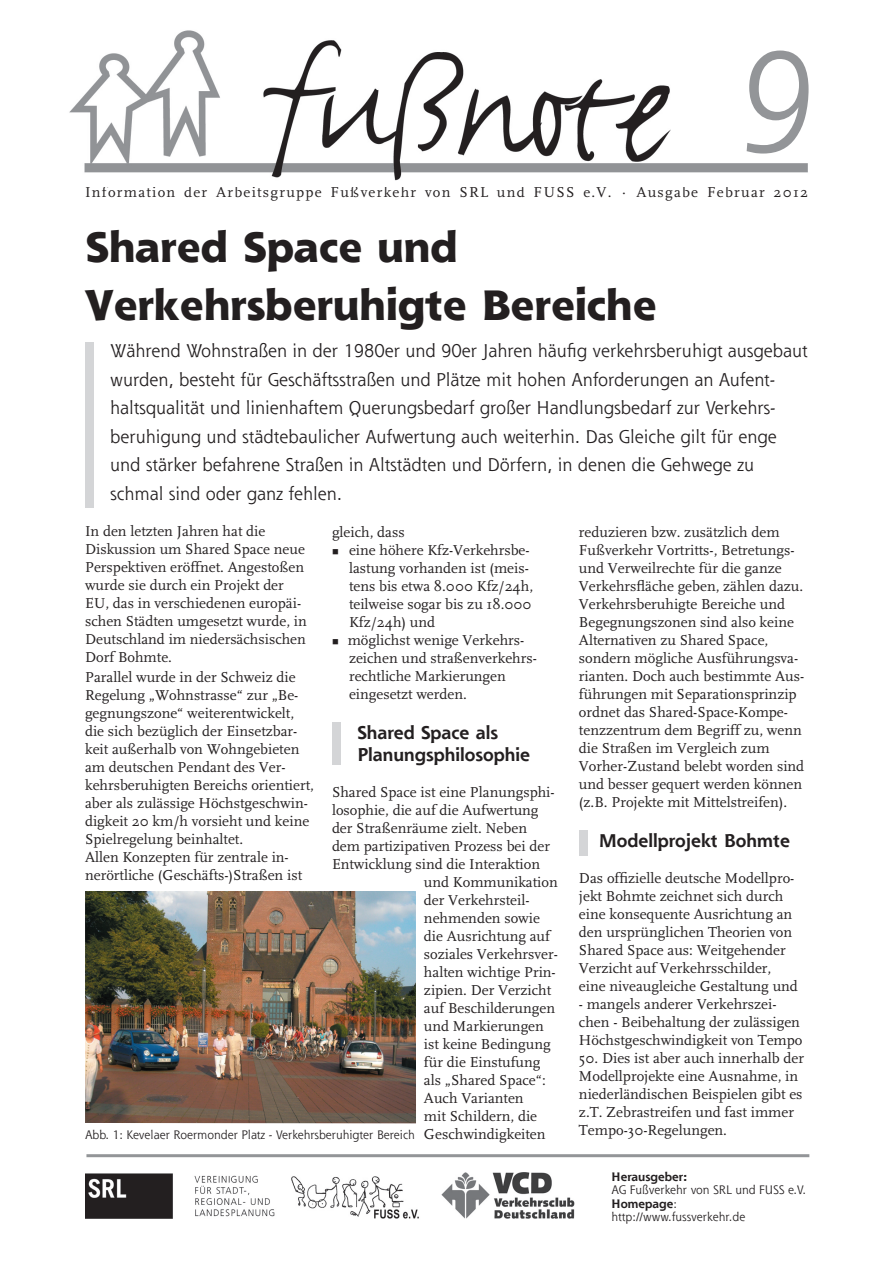
<style>
.page{position:relative;width:893px;height:1263px;background:#fff}
.page>*{position:absolute;margin:0;border:0;box-sizing:border-box;transform-origin:0 0}
.t1{font:italic 139.5px "Shannon ATT";color:#939598}
.t2{font:800 42px/57.8px "Shannon ATT";color:#231f20}
.t3{font:18px/28.5px "Shannon";color:#231f20}
.t4{font:700 18px/21.8px "Shannon";color:#231f20}
.t5{font:15px/18px "FF Scala";color:#231f20}
.t6{font:15px "FF Scala";letter-spacing:.085em;color:#231f20}
.t7{font:12px/13.5px "Shannon";color:#231f20}
.t8{font:700 12px "Shannon";color:#231f20}
.s1{font-weight:700}
</style>
<div class="page">
<hr style="left:86px;top:1154px;width:723px;height:3px;background:#939598">
<img style="left:69px;top:30px;width:739px;height:151px">
<div style="left:85px;top:343px;width:9px;height:165px;background:#d4d5d7"></div>
<div style="left:332px;top:722px;width:8px;height:43px;background:#d4d5d7"></div>
<img style="left:85px;top:892px;width:331px;height:231px">
<div style="left:579px;top:829px;width:8px;height:26px;background:#d4d5d7"></div>
<img style="left:85px;top:1173px;width:190px;height:46px">
<img style="left:291px;top:1176px;width:128px;height:43px">
<img style="left:442px;top:1173px;width:133px;height:46px">
<h1 class="t1" style="left:740px;top:18px;width:76px">9</h1>
<p class="t6" style="left:85px;top:184px;width:725px">Information der Arbeitsgruppe Fußverkehr von SRL und FUSS e.V. · Ausgabe Februar 2012</p>
<h2 class="t2" style="left:85px;top:218px;width:573px">Shared Space und<br>Verkehrsberuhigte Bereiche</h2>
<p class="t3" style="left:110px;top:336px;width:699px">Während Wohnstraßen in der 1980er und 90er Jahren häufig verkehrsberuhigt ausgebaut wurden, besteht für Geschäftsstraßen und Plätze mit hohen Anforderungen an Aufent&shy;haltsqualität und linienhaftem Querungsbedarf großer Handlungsbedarf zur Verkehrs&shy;beruhigung und städtebaulicher Aufwertung auch weiterhin. Das Gleiche gilt für enge und stärker befahrene Straßen in Altstädten und Dörfern, in denen die Gehwege zu schmal sind oder ganz fehlen.</p>
<p class="t5" style="left:85px;top:523px;width:223px">In den letzten Jahren hat die<br>Diskussion um Shared Space neue<br>Perspektiven eröffnet. Angestoßen wurde sie durch ein Projekt der<br>EU, das in verschiedenen europäi&shy;schen Städten umgesetzt wurde, in<br>Deutschland im niedersächsischen<br>Dorf Bohmte.</p>
<p class="t5" style="left:85px;top:668px;width:230px">Parallel wurde in der Schweiz die Regelung „Wohnstrasse“ zur „Be&shy;gegnungszone“ weiterentwickelt, die sich bezüglich der Einsetzbar&shy;keit außerhalb von Wohngebieten am deutschen Pendant des Ver&shy;kehrsberuhigten Bereichs orientiert, aber als zulässige Höchstgeschwin&shy;digkeit 20 km/h vorsieht und keine Spielregelung beinhaltet.<br>Allen Konzepten für zentrale in&shy;nerörtliche (Geschäfts-)Straßen ist</p>
<p class="t5" style="left:332px;top:524px;width:74px">gleich, dass</p>
<p class="t5" style="left:349px;top:542px;width:186px;text-indent:-17px">■ eine höhere Kfz-Verkehrsbe&shy;lastung vorhanden ist (meis&shy;tens bis etwa 8.000 Kfz/24h, teilweise sogar bis zu 18.000<br>Kfz/24h) und</p>
<p class="t5" style="left:349px;top:632px;width:189px;text-indent:-17px">■ möglichst wenige Verkehrs&shy;zeichen und straßenverkehrs&shy;rechtliche Markierungen eingesetzt werden.</p>
<p class="t4" style="left:357px;top:722px;width:174px">Shared Space als<br>Planungsphilosophie</p>
<p class="t5" style="left:332px;top:783px;width:224px">Shared Space ist eine Planungsphi-</p>
<p class="t5" style="left:332px;top:801px;width:208px">losophie, die auf die Aufwertung</p>
<p class="t5" style="left:332px;top:819px;width:197px">der Straßenräume zielt. Neben</p>
<p class="t5" style="left:332px;top:837px;width:219px">dem partizipativen Prozess bei der</p>
<p class="t5" style="left:332px;top:855px;width:210px">Entwicklung sind die Interaktion</p>
<p class="t5" style="left:424px;top:873px;width:135px">und Kommunikation</p>
<p class="t5" style="left:424px;top:891px;width:107px">der Verkehrsteil-</p>
<p class="t5" style="left:424px;top:909px;width:118px">nehmenden sowie</p>
<p class="t5" style="left:424px;top:927px;width:128px">die Ausrichtung auf</p>
<p class="t5" style="left:424px;top:945px;width:135px">soziales Verkehrsver-</p>
<p class="t5" style="left:424px;top:963px;width:133px">halten wichtige Prin-</p>
<p class="t5" style="left:424px;top:981px;width:129px">zipien. Der Verzicht</p>
<p class="t5" style="left:424px;top:999px;width:133px">auf Beschilderungen</p>
<p class="t5" style="left:424px;top:1017px;width:121px">und Markierungen</p>
<p class="t5" style="left:424px;top:1035px;width:128px">ist keine Bedingung</p>
<p class="t5" style="left:424px;top:1053px;width:118px">für die Einstufung</p>
<p class="t5" style="left:424px;top:1071px;width:123px">als „Shared Space“:</p>
<p class="t5" style="left:424px;top:1089px;width:101px">Auch Varianten</p>
<p class="t5" style="left:424px;top:1107px;width:115px">mit Schildern, die</p>
<p class="t5" style="left:424px;top:1125px;width:123px">Geschwindigkeiten</p>
<p class="t7" style="left:85px;top:1128px;width:331px">Abb. 1: Kevelaer Roermonder Platz - Verkehrsberuhigter Bereich</p>
<p class="t5" style="left:579px;top:524px;width:227px">reduzieren bzw. zusätzlich dem Fußverkehr Vortritts-, Betretungs&shy;und Verweilrechte für die ganze Verkehrsfläche geben, zählen dazu.<br>Verkehrsberuhigte Bereiche und Begegnungszonen sind also keine Alternativen zu Shared Space, sondern mögliche Ausführungsva&shy;rianten. Doch auch bestimmte Aus&shy;führungen mit Separationsprinzip ordnet das Shared-Space-Kompe&shy;tenzzentrum dem Begriff zu, wenn die Straßen im Vergleich zum Vorher-Zustand belebt worden sind und besser gequert werden können (z.B. Projekte mit Mittelstreifen).</p>
<p class="t4" style="left:599px;top:830px;width:193px">Modellprojekt Bohmte</p>
<p class="t5" style="left:579px;top:869px;width:220px">Das offizielle deutsche Modellpro&shy;jekt Bohmte zeichnet sich durch eine konsequente Ausrichtung an den ursprünglichen Theorien von Shared Space aus: Weitgehender Verzicht auf Verkehrsschilder, eine niveaugleiche Gestaltung und</p>
<p class="t5" style="left:579px;top:995px;width:225px">- mangels anderer Verkehrszei&shy;chen - Beibehaltung der zulässigen<br>Höchstgeschwindigkeit von Tempo</p>
<p class="t5" style="left:579px;top:1049px;width:227px">50. Dies ist aber auch innerhalb der Modellprojekte eine Ausnahme, in niederländischen Beispielen gibt es z.T. Zebrastreifen und fast immer Tempo-30-Regelungen.</p>
<p class="t8" style="left:612px;top:1169px;width:77px">Herausgeber:</p>
<p class="t7" style="left:612px;top:1183px;width:196px">AG Fußverkehr von SRL und FUSS e.V.<br><span class="s1">Homepage</span>: http://www.fussverkehr.de</p>
</div>
